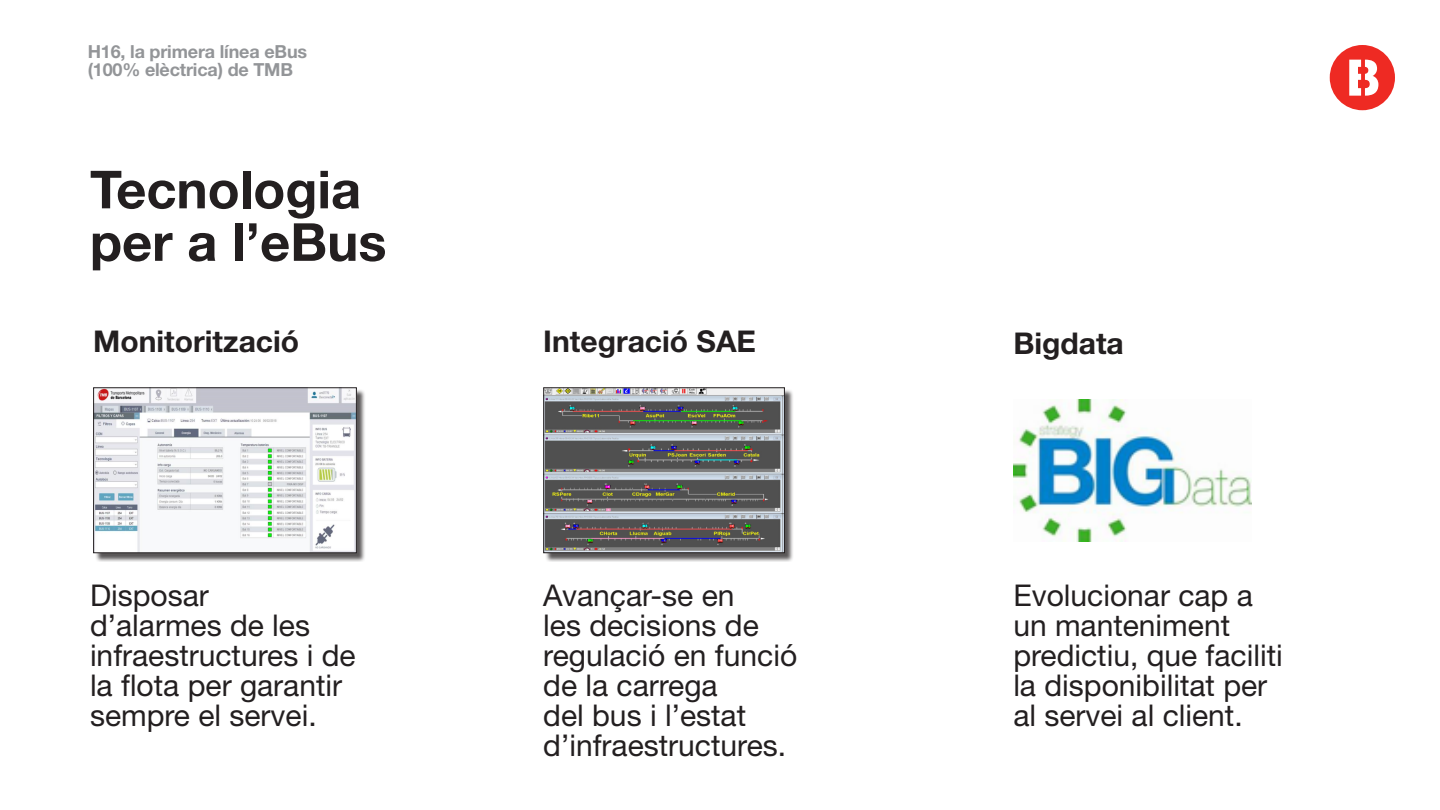
<style>
.page{position:relative;width:1440px;height:810px;background:#fff}
.page>*{position:absolute;margin:0;border:0;box-sizing:border-box;transform-origin:0 0}
.t1{font:700 52.5px/52.5px "Helvetica Neue LT Std";color:#231f20}
.t2{font:30px/30px "Helvetica Neue LT Std";color:#231f20}
.t3{font:700 30px "Helvetica Neue LT Std";color:#231f20}
.t4{font:700 18px/18px "Helvetica Neue LT Std";letter-spacing:-.01em;color:#939598}
</style>
<div class="page">
<div style="left:94px;top:389px;width:272px;height:173px;background:#231f20;opacity:.75"></div>
<img style="left:95px;top:389px;width:260px;height:162px">
<div style="left:93px;top:387px;width:264px;height:166px;border:1px solid #231f20"></div>
<div style="left:544px;top:389px;width:250px;height:173px;background:#231f20;opacity:.75"></div>
<img style="left:545px;top:389px;width:238px;height:162px">
<div style="left:543px;top:387px;width:242px;height:166px;border:1px solid #231f20"></div>
<img style="left:1013px;top:399px;width:238px;height:142px">
<svg style="left:1330px;top:45px;width:65px;height:65px"></svg>
<p class="t4" style="left:88px;top:42px;width:221px">H16, la primera línea eBus (100% elèctrica) de TMB</p>
<p class="t1" style="left:90px;top:162px;width:298px">Tecnologia per a l’eBus</p>
<p class="t3" style="left:93px;top:323px;width:208px">Monitorització</p>
<p class="t3" style="left:543px;top:323px;width:214px">Integració SAE</p>
<p class="t3" style="left:1013px;top:325px;width:112px">Bigdata</p>
<p class="t2" style="left:90px;top:580px;width:267px">Disposar<br>d’alarmes de les infraestructures i de la flota per garantir sempre el servei.</p>
<p class="t2" style="left:543px;top:580px;width:255px">Avançar-se en<br>les decisions de regulació en funció de la carrega<br>del bus i l’estat d’infraestructures.</p>
<p class="t2" style="left:1013px;top:580px;width:271px">Evolucionar cap a un manteniment predictiu, que faciliti la disponibilitat per al servei al client.</p>
</div>
